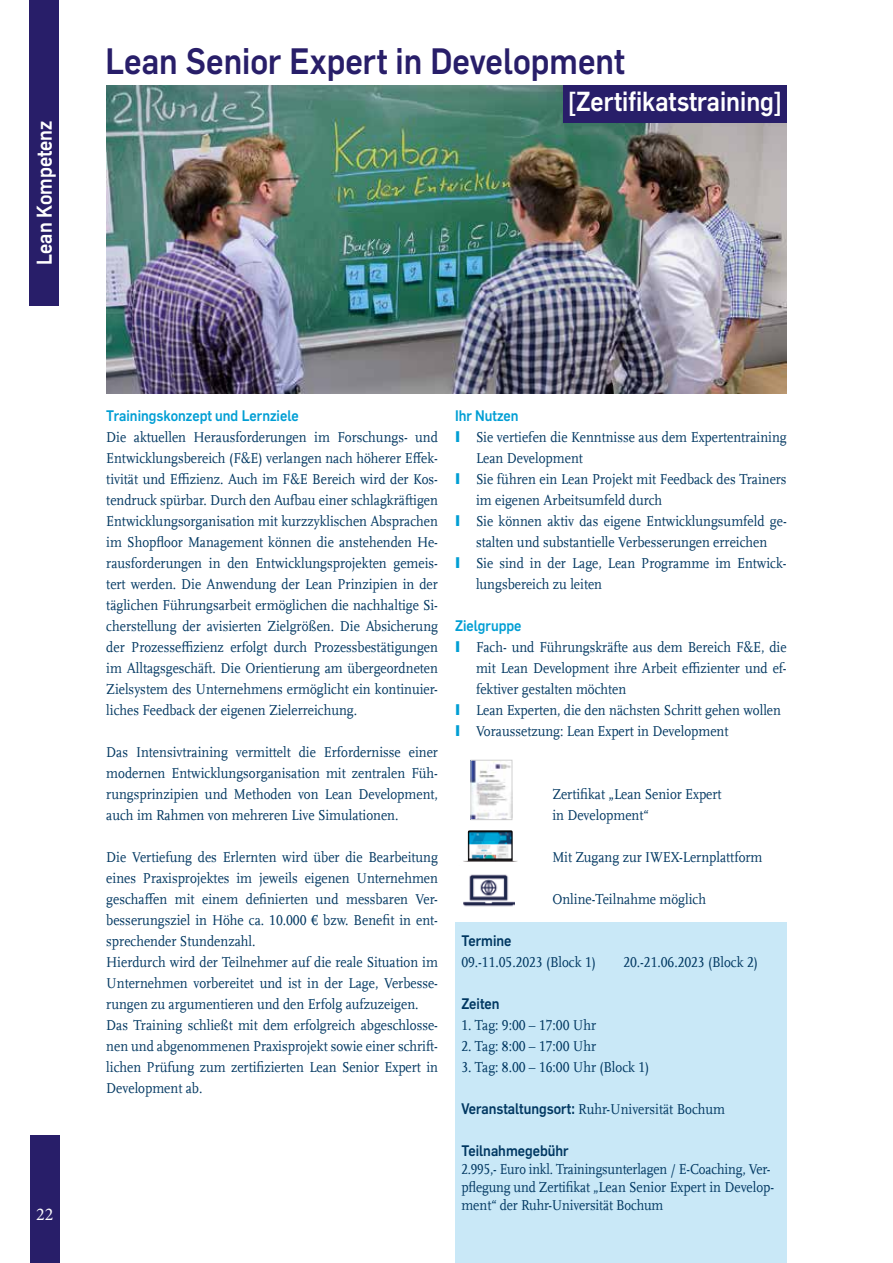
<style>
.page{position:relative;width:893px;height:1263px;background:#fff}
.page>*{position:absolute;margin:0;border:0;box-sizing:border-box;transform-origin:0 0}
.t1{font:700 36px "Rub Flama";color:#281e69;scale:.9 1}
.t2{font:700 27px "Rub Flama";color:#fff;scale:.9 1}
.t3{font:700 21px "Rub Flama";color:#fff;scale:.9 1}
.t4{font:18px "Minion Pro";color:#fff}
.t5{font:15px/21px "RUB Scala TZ";color:#003761;text-align:justify;scale:.9 1}
.t6{font:15px/18px "RUB Scala TZ";color:#003761;scale:.87 1}
.t7{font:700 15px "Rub Flama";color:#009ed4;scale:.9 1}
.t8{font:700 15px "Rub Flama";color:#003761;scale:.9 1}
.s1{font-family:"Arial";font-weight:900;color:#009ed4}
.s2{font-family:"Rub Flama";font-weight:700}
</style>
<div class="page">
<div style="left:30px;top:0;width:29px;height:306px;background:#281e69"></div>
<div style="left:30px;top:1135px;width:30px;height:128px;background:#281e69"></div>
<div style="left:455px;top:922px;width:332px;height:341px;background:#c9e8f7"></div>
<img style="left:106px;top:85px;width:681px;height:308px">
<div style="left:564px;top:85px;width:223px;height:38px;background:#281e69"></div>
<img style="left:473px;top:762px;width:37px;height:56px">
<div style="left:471px;top:760px;width:41px;height:60px;border:1px solid #d0d0d0"></div>
<img style="left:463px;top:830px;width:55px;height:32px">
<img style="left:463px;top:874px;width:51px;height:33px">
<h3 class="t3" style="left:29px;top:265px;width:161px;rotate:-90deg">Lean Kompetenz</h3>
<h1 class="t1" style="left:105px;top:35px;width:579px">Lean Senior Expert in Development</h1>
<h2 class="t2" style="left:568px;top:82px;width:239px">[Zertifikatstraining]</h2>
<p class="t4" style="left:36px;top:1202px;width:19px">22</p>
<p class="t7" style="left:106px;top:405px;width:215px">Trainingskonzept und Lernziele</p>
<p class="t5" style="left:106px;top:426px;width:370px">Die aktuellen Herausforderungen im Forschungs- und Entwicklungsbereich (F&amp;E) verlangen nach höherer Effek&shy;tivität und Effizienz. Auch im F&amp;E Bereich wird der Kos&shy;tendruck spürbar. Durch den Aufbau einer schlagkräftigen Entwicklungsorganisation mit kurzzyklischen Absprachen im Shopfloor Management können die anstehenden He&shy;rausforderungen in den Entwicklungsprojekten gemeis&shy;tert werden. Die Anwendung der Lean Prinzipien in der täglichen Führungsarbeit ermöglichen die nachhaltige Si&shy;cherstellung der avisierten Zielgrößen. Die Absicherung der Prozesseffizienz erfolgt durch Prozessbestätigungen im Alltagsgeschäft. Die Orientierung am übergeordneten Zielsystem des Unternehmens ermöglicht ein kontinuier&shy;liches Feedback der eigenen Zielerreichung.</p>
<p class="t5" style="left:106px;top:741px;width:370px">Das Intensivtraining vermittelt die Erfordernisse einer modernen Entwicklungsorganisation mit zentralen Füh&shy;rungsprinzipien und Methoden von Lean Development, auch im Rahmen von mehreren Live Simulationen.</p>
<p class="t5" style="left:106px;top:846px;width:370px;text-align:left">Die Vertiefung des Erlernten wird über die Bearbeitung eines Praxisprojektes im jeweils eigenen Unternehmen geschaffen mit einem definierten und messbaren Ver&shy;besserungsziel in Höhe ca. 10.000 € bzw. Benefit in ent&shy;sprechender Stundenzahl.<br>Hierdurch wird der Teilnehmer auf die reale Situation im Unternehmen vorbereitet und ist in der Lage, Verbesse&shy;rungen zu argumentieren und den Erfolg aufzuzeigen.<br>Das Training schließt mit dem erfolgreich abgeschlosse&shy;nen und abgenommenen Praxisprojekt sowie einer schrift&shy;lichen Prüfung zum zertifizierten Lean Senior Expert in Development ab.</p>
<p class="t7" style="left:455px;top:405px;width:72px">Ihr Nutzen</p>
<p class="t5" style="left:455px;top:426px;width:370px"><span class="s1">I</span> Sie vertiefen die Kenntnisse aus dem Expertentraining</p>
<p class="t5" style="left:476px;top:447px;width:120px">Lean Development</p>
<p class="t5" style="left:455px;top:468px;width:370px"><span class="s1">I</span> Sie führen ein Lean Projekt mit Feedback des Trainers</p>
<p class="t5" style="left:476px;top:489px;width:208px">im eigenen Arbeitsumfeld durch</p>
<p class="t5" style="left:455px;top:510px;width:370px"><span class="s1">I</span> Sie können aktiv das eigene Entwicklungsumfeld ge-</p>
<p class="t5" style="left:476px;top:531px;width:325px">stalten und substantielle Verbesserungen erreichen</p>
<p class="t5" style="left:455px;top:552px;width:370px"><span class="s1">I</span> Sie sind in der Lage, Lean Programme im Entwick-</p>
<p class="t5" style="left:476px;top:573px;width:142px">lungsbereich zu leiten</p>
<p class="t7" style="left:455px;top:615px;width:75px">Zielgruppe</p>
<p class="t5" style="left:455px;top:636px;width:370px"><span class="s1">I</span> Fach- und Führungskräfte aus dem Bereich F&amp;E, die</p>
<p class="t5" style="left:476px;top:657px;width:347px">mit Lean Development ihre Arbeit effizienter und ef-</p>
<p class="t5" style="left:476px;top:678px;width:168px">fektiver gestalten möchten</p>
<p class="t5" style="left:455px;top:699px;width:364px"><span class="s1">I</span> Lean Experten, die den nächsten Schritt gehen wollen</p>
<p class="t5" style="left:455px;top:720px;width:305px"><span class="s1">I</span> Voraussetzung: Lean Expert in Development</p>
<p class="t5" style="left:552px;top:783px;width:190px">Zertifikat „Lean Senior Expert in Development“</p>
<p class="t5" style="left:552px;top:846px;width:235px">Mit Zugang zur IWEX-Lernplattform</p>
<p class="t5" style="left:552px;top:888px;width:172px">Online-Teilnahme möglich</p>
<p class="t8" style="left:461px;top:930px;width:57px">Termine</p>
<p class="t5" style="left:461px;top:951px;width:151px">09.-11.05.2023 (Block 1)</p>
<p class="t5" style="left:623px;top:951px;width:151px">20.-21.06.2023 (Block 2)</p>
<p class="t8" style="left:461px;top:993px;width:44px">Zeiten</p>
<p class="t5" style="left:461px;top:1014px;width:151px">1. Tag: 9:00 – 17:00 Uhr</p>
<p class="t5" style="left:461px;top:1035px;width:151px">2. Tag: 8:00 – 17:00 Uhr</p>
<p class="t5" style="left:461px;top:1056px;width:210px">3. Tag: 8.00 – 16:00 Uhr (Block 1)</p>
<p class="t5" style="left:461px;top:1098px;width:295px"><span class="s2">Veranstaltungsort:</span> Ruhr-Universität Bochum</p>
<p class="t8" style="left:461px;top:1140px;width:121px">Teilnahmegebühr</p>
<p class="t6" style="left:461px;top:1160px;width:361px">2.995,- Euro inkl. Trainingsunterlagen / E-Coaching, Ver&shy;pflegung und Zertifikat „Lean Senior Expert in Develop&shy;ment“ der Ruhr-Universität Bochum</p>
</div>
